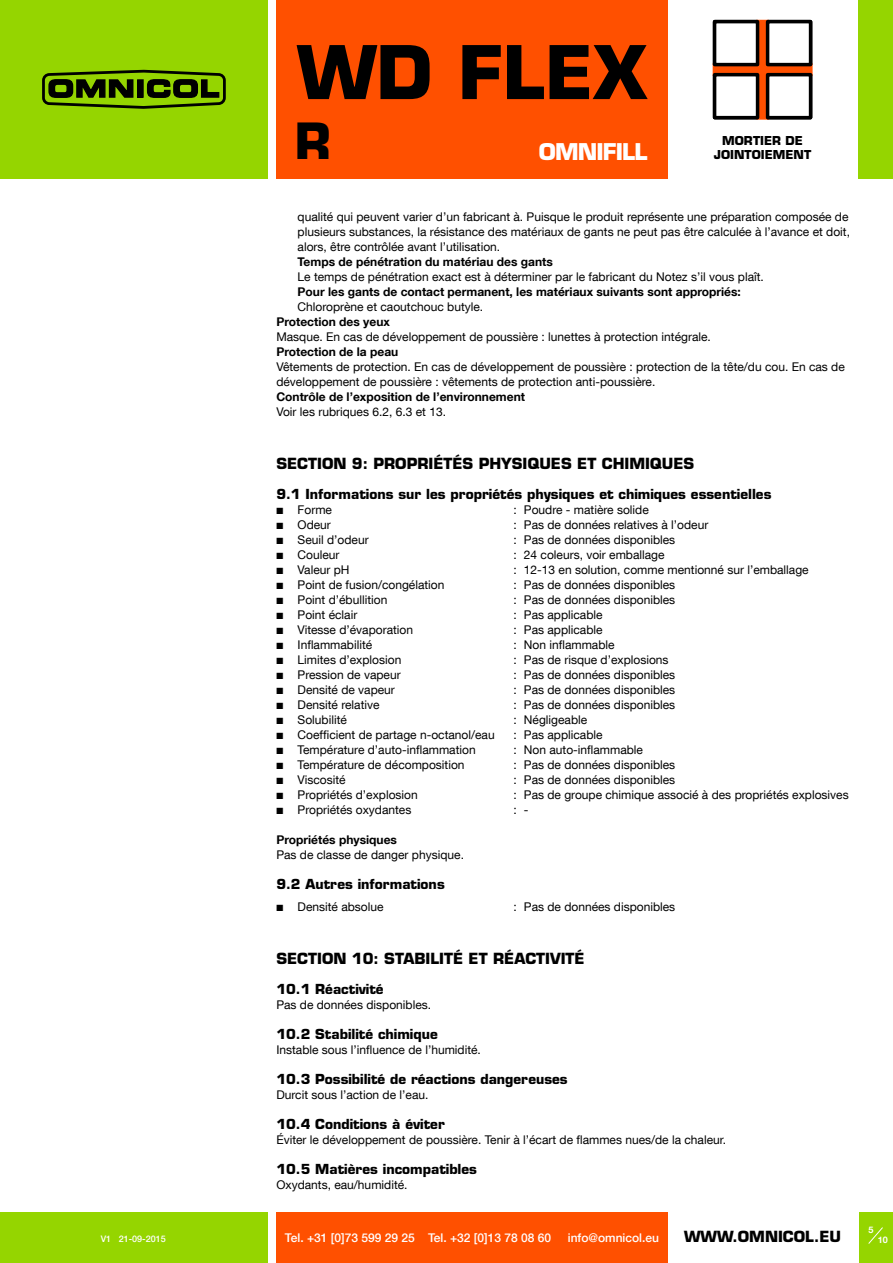
<style>
.page{position:relative;width:893px;height:1263px;background:#fff}
.page>*{position:absolute;margin:0;border:0;box-sizing:border-box;transform-origin:0 0}
.t1{font:700 72px "Eurostile";color:#000}
.t2{font:700 48.6px "Eurostile";color:#000}
.t3{font:700 22.5px "Eurostile";letter-spacing:-.04em;color:#fff}
.t4{font:700 15px "Eurostile";color:#000}
.t5{font:700 13.5px "Eurostile";color:#000}
.t6{font:12px/15px "Helvetica Neue LT Com";color:#000}
.t7{font:700 12px "Helvetica Neue LT Com";color:#000}
.t8{font:500 12px "Helvetica Neue LT Com";color:#fff}
.t9{font:700 12px/13.5px "Eurostile";color:#000;text-align:center}
.t10{font:500 9px "Helvetica Neue LT Com";color:#fff}
.t11{font:700 9px "Helvetica Neue LT Com";color:#fff}
</style>
<div class="page">
<div style="left:859px;top:1212px;width:34px;height:51px;background:#95d500"></div>
<div style="left:0;top:1212px;width:268px;height:51px;background:#95d500"></div>
<div style="left:858px;top:0;width:35px;height:179px;background:#95d500"></div>
<div style="left:0;top:0;width:268px;height:179px;background:#95d500"></div>
<div style="left:42px;top:73px;width:184px;height:32px;border:3px solid #000;border-radius:6px"></div>
<svg style="left:48px;top:79px;width:86px;height:19px"></svg>
<div style="left:138px;top:80px;width:5px;height:17px;background:#000"></div>
<div style="left:137px;top:79px;width:7px;height:19px;border:1px solid #000"></div>
<svg style="left:146px;top:79px;width:74px;height:19px"></svg>
<div style="left:276px;top:1212px;width:392px;height:51px;background:#ff5000"></div>
<div style="left:276px;top:0;width:392px;height:179px;background:#ff5000"></div>
<svg style="left:868px;top:1227px;width:15px;height:17px"></svg>
<svg style="left:759px;top:20px;width:7px;height:99px"></svg>
<svg style="left:713px;top:63px;width:99px;height:13px"></svg>
<div style="left:713px;top:73px;width:46px;height:46px;border:4px solid #000"></div>
<div style="left:766px;top:73px;width:46px;height:46px;border:4px solid #000"></div>
<div style="left:713px;top:20px;width:46px;height:46px;border:4px solid #000"></div>
<div style="left:766px;top:20px;width:46px;height:46px;border:4px solid #000"></div>
<h1 class="t1" style="left:297px;top:28px;width:351px">WD FLEX</h1>
<h2 class="t2" style="left:295px;top:111px;width:38px">R</h2>
<h3 class="t3" style="left:539px;top:138px;width:110px">OMNIFILL</h3>
<p class="t9" style="left:714px;top:134px;width:99px">MORTIER DE<br>JOINTOIEMENT</p>
<p class="t6" style="left:298px;top:209px;width:554px">qualité qui peuvent varier d’un fabricant à. Puisque le produit représente une préparation composée de plusieurs substances, la résistance des matériaux de gants ne peut pas être calculée à l’avance et doit, alors, être contrôlée avant l’utilisation.</p>
<p class="t7" style="left:298px;top:254px;width:257px">Temps de pénétration du matériau des gants</p>
<p class="t6" style="left:298px;top:269px;width:468px">Le temps de pénétration exact est à déterminer par le fabricant du Notez s’il vous plaît.</p>
<p class="t7" style="left:298px;top:284px;width:445px">Pour les gants de contact permanent, les matériaux suivants sont appropriés:</p>
<p class="t6" style="left:298px;top:299px;width:187px">Chloroprène et caoutchouc butyle.</p>
<p class="t7" style="left:276px;top:314px;width:115px">Protection des yeux</p>
<p class="t6" style="left:276px;top:329px;width:436px">Masque. En cas de développement de poussière : lunettes à protection intégrale.</p>
<p class="t7" style="left:276px;top:344px;width:123px">Protection de la peau</p>
<p class="t6" style="left:276px;top:359px;width:570px">Vêtements de protection. En cas de développement de poussière : protection de la tête/du cou. En cas de développement de poussière : vêtements de protection anti-poussière.</p>
<p class="t7" style="left:276px;top:389px;width:250px">Contrôle de l’exposition de l’environnement</p>
<p class="t6" style="left:276px;top:404px;width:171px">Voir les rubriques 6.2, 6.3 et 13.</p>
<p class="t4" style="left:276px;top:454px;width:419px">SECTION 9: PROPRIÉTÉS PHYSIQUES ET CHIMIQUES</p>
<p class="t5" style="left:276px;top:485px;width:497px">9.1 Informations sur les propriétés physiques et chimiques essentielles</p>
<p class="t6" style="left:276px;top:502px;width:57px">■ Forme</p>
<p class="t6" style="left:513px;top:502px;width:137px">: Poudre - matière solide</p>
<p class="t6" style="left:276px;top:517px;width:56px">■ Odeur</p>
<p class="t6" style="left:513px;top:517px;width:196px">: Pas de données relatives à l’odeur</p>
<p class="t6" style="left:276px;top:532px;width:94px">■ Seuil d’odeur</p>
<p class="t6" style="left:513px;top:532px;width:163px">: Pas de données disponibles</p>
<p class="t6" style="left:276px;top:547px;width:65px">■ Couleur</p>
<p class="t6" style="left:513px;top:547px;width:153px">: 24 coleurs, voir emballage</p>
<p class="t6" style="left:276px;top:562px;width:75px">■ Valeur pH</p>
<p class="t6" style="left:513px;top:562px;width:297px">: 12-13 en solution, comme mentionné sur l’emballage</p>
<p class="t6" style="left:276px;top:577px;width:170px">■ Point de fusion/congélation</p>
<p class="t6" style="left:513px;top:577px;width:163px">: Pas de données disponibles</p>
<p class="t6" style="left:276px;top:592px;width:113px">■ Point d’ébullition</p>
<p class="t6" style="left:513px;top:592px;width:163px">: Pas de données disponibles</p>
<p class="t6" style="left:276px;top:607px;width:82px">■ Point éclair</p>
<p class="t6" style="left:513px;top:607px;width:91px">: Pas applicable</p>
<p class="t6" style="left:276px;top:622px;width:138px">■ Vitesse d’évaporation</p>
<p class="t6" style="left:513px;top:622px;width:91px">: Pas applicable</p>
<p class="t6" style="left:276px;top:637px;width:97px">■ Inflammabilité</p>
<p class="t6" style="left:513px;top:637px;width:103px">: Non inflammable</p>
<p class="t6" style="left:276px;top:652px;width:127px">■ Limites d’explosion</p>
<p class="t6" style="left:513px;top:652px;width:157px">: Pas de risque d’explosions</p>
<p class="t6" style="left:276px;top:667px;width:126px">■ Pression de vapeur</p>
<p class="t6" style="left:513px;top:667px;width:163px">: Pas de données disponibles</p>
<p class="t6" style="left:276px;top:682px;width:120px">■ Densité de vapeur</p>
<p class="t6" style="left:513px;top:682px;width:163px">: Pas de données disponibles</p>
<p class="t6" style="left:276px;top:697px;width:105px">■ Densité relative</p>
<p class="t6" style="left:513px;top:697px;width:163px">: Pas de données disponibles</p>
<p class="t6" style="left:276px;top:712px;width:72px">■ Solubilité</p>
<p class="t6" style="left:513px;top:712px;width:75px">: Négligeable</p>
<p class="t6" style="left:276px;top:727px;width:220px">■ Coefficient de partage n-octanol/eau</p>
<p class="t6" style="left:513px;top:727px;width:91px">: Pas applicable</p>
<p class="t6" style="left:276px;top:742px;width:201px">■ Température d’auto-inflammation</p>
<p class="t6" style="left:513px;top:742px;width:131px">: Non auto-inflammable</p>
<p class="t6" style="left:276px;top:757px;width:190px">■ Température de décomposition</p>
<p class="t6" style="left:513px;top:757px;width:163px">: Pas de données disponibles</p>
<p class="t6" style="left:276px;top:772px;width:71px">■ Viscosité</p>
<p class="t6" style="left:513px;top:772px;width:163px">: Pas de données disponibles</p>
<p class="t6" style="left:276px;top:787px;width:143px">■ Propriétés d’explosion</p>
<p class="t6" style="left:513px;top:787px;width:337px">: Pas de groupe chimique associé à des propriétés explosives</p>
<p class="t6" style="left:276px;top:802px;width:136px">■ Propriétés oxydantes</p>
<p class="t6" style="left:513px;top:802px;width:17px">: -</p>
<p class="t7" style="left:276px;top:832px;width:122px">Propriétés physiques</p>
<p class="t6" style="left:276px;top:847px;width:189px">Pas de classe de danger physique.</p>
<p class="t5" style="left:276px;top:875px;width:170px">9.2 Autres informations</p>
<p class="t6" style="left:276px;top:899px;width:109px">■ Densité absolue</p>
<p class="t6" style="left:513px;top:899px;width:163px">: Pas de données disponibles</p>
<p class="t4" style="left:276px;top:949px;width:310px">SECTION 10: STABILITÉ ET RÉACTIVITÉ</p>
<p class="t5" style="left:276px;top:980px;width:109px">10.1 Réactivité</p>
<p class="t6" style="left:276px;top:997px;width:156px">Pas de données disponibles.</p>
<p class="t5" style="left:276px;top:1025px;width:163px">10.2 Stabilité chimique</p>
<p class="t6" style="left:276px;top:1042px;width:206px">Instable sous l’influence de l’humidité.</p>
<p class="t5" style="left:276px;top:1070px;width:293px">10.3 Possibilité de réactions dangereuses</p>
<p class="t6" style="left:276px;top:1087px;width:154px">Durcit sous l’action de l’eau.</p>
<p class="t5" style="left:276px;top:1115px;width:170px">10.4 Conditions à éviter</p>
<p class="t6" style="left:276px;top:1132px;width:451px">Éviter le développement de poussière. Tenir à l’écart de flammes nues/de la chaleur.</p>
<p class="t5" style="left:276px;top:1160px;width:202px">10.5 Matières incompatibles</p>
<p class="t6" style="left:276px;top:1177px;width:133px">Oxydants, eau/humidité.</p>
<p class="t10" style="left:101px;top:1233px;width:67px">V1 21-09-2015</p>
<p class="t8" style="left:285px;top:1230px;width:268px">Tel. +31 [0]73 599 29 25 Tel. +32 [0]13 78 08 60</p>
<p class="t8" style="left:568px;top:1230px;width:93px">info@omnicol.eu</p>
<p class="t4" style="left:684px;top:1227px;width:159px">WWW.OMNICOL.EU</p>
<p class="t11" style="left:868px;top:1224px;width:7px">5</p>
<p class="t11" style="left:878px;top:1234px;width:12px">10</p>
</div>
